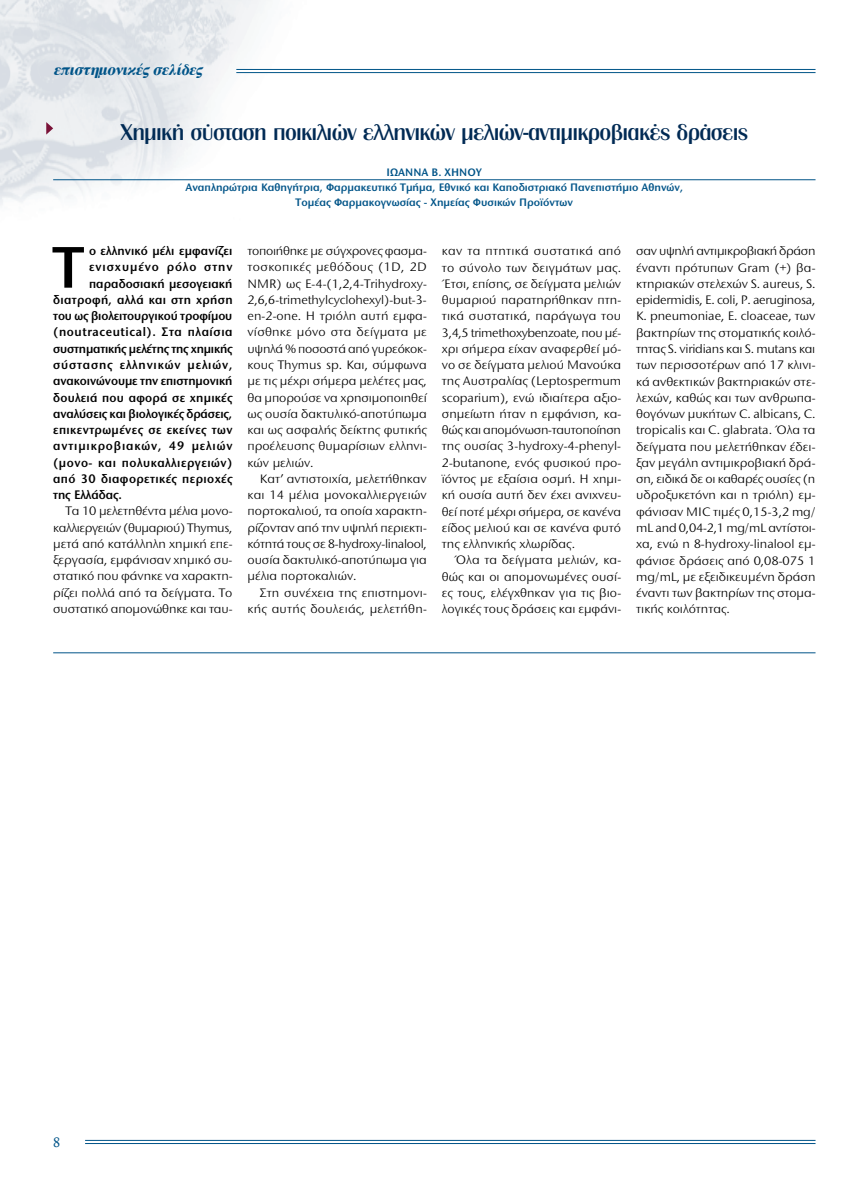
<style>
.page{position:relative;width:851px;height:1188px;background:#fff}
.page>*{position:absolute;margin:0;border:0;box-sizing:border-box;transform-origin:0 0}
.t1{font:600 60.75px "Stone Sans ITC Hel";color:#000;scale:.95 1}
.t2{font:23.75px "Britannic Greek";letter-spacing:-.03em;color:#002a54;scale:1.05 1}
.t3{font:italic 700 16.25px "Gr Times";color:#005488}
.t4{font:600 12.88px "Stone Sans ITC Hel";letter-spacing:.02em;color:#000;scale:.95 1}
.t5{font:600 12.88px "Stone Sans ITC Hel";letter-spacing:-.005em;color:#000;scale:.95 1}
.t6{font:600 12.88px "Stone Sans ITC Hel";letter-spacing:-.01em;color:#000;scale:.95 1}
.t7{font:600 12.88px "Stone Sans ITC Hel";letter-spacing:-.015em;color:#000;scale:.95 1}
.t8{font:600 12.88px "Stone Sans ITC Hel";letter-spacing:.05em;color:#000;scale:.95 1}
.t9{font:600 12.88px "Stone Sans ITC Hel";letter-spacing:.04em;color:#000;scale:.95 1}
.t10{font:600 12.88px "Stone Sans ITC Hel";letter-spacing:.065em;color:#000;scale:.95 1}
.t11{font:600 12.88px "Stone Sans ITC Hel";letter-spacing:.07em;color:#000;scale:.95 1}
.t12{font:600 12.88px "Stone Sans ITC Hel";letter-spacing:.08em;color:#000;scale:.95 1}
.t13{font:600 12.88px "Stone Sans ITC Hel";color:#000;scale:.95 1}
.t14{font:12.75px/16.2px "Stone Sans ITC Hel";color:#000;text-align:justify}
.t15{font:600 11.25px/15px "Stone Sans ITC Hel";color:#005488;text-align:center}
</style>
<div class="page">
<svg style="left:85px;top:1140px;width:730px;height:1px"></svg>
<hr style="left:85px;top:1139px;width:730px;height:1px;background:#005488">
<hr style="left:85px;top:1142px;width:730px;height:1px;background:#005488">
<img style="left:0;top:0;width:334px;height:206px">
<hr style="left:236px;top:69px;width:579px;height:4px;background:#fff">
<hr style="left:236px;top:69px;width:579px;height:1px;background:#005488">
<hr style="left:236px;top:72px;width:579px;height:1px;background:#005488">
<hr style="left:53px;top:179px;width:762px;height:1px;background:#005488">
<hr style="left:53px;top:652px;width:762px;height:1px;background:#005488">
<svg style="left:46px;top:122px;width:7px;height:12px"></svg>
<p class="t3" style="left:53px;top:61px;width:154px">επιστημονικέςσελίδες</p>
<h2 class="t2" style="left:120px;top:120px;width:599px">Χημική σύσταση ποικιλιών ελληνικών μελιών-αντιμικροβιακές δράσεις</h2>
<p class="t15" style="left:185px;top:165px;width:499px">ΙΩΑΝΝΑ B. ΧΗΝΟΥ<br>Αναπληρώτρια Καθηγήτρια, Φαρμακευτικό Τμήμα, Εθνικό και Καποδιστριακό Πανεπιστήμιο Αθηνών,<br>Τομέας Φαρμακογνωσίας - Χημείας Φυσικών Προϊόντων</p>
<h1 class="t1" style="left:53px;top:232px;width:33px">Τ</h1>
<p class="t4" style="left:89px;top:243px;width:152px">ο ελληνικό μέλι εμφανίζει</p>
<p class="t12" style="left:89px;top:259px;width:152px">ενισχυμένο ρόλο στην</p>
<p class="t4" style="left:89px;top:276px;width:152px">παραδοσιακή μεσογειακή</p>
<p class="t4" style="left:53px;top:292px;width:190px">διατροφή, αλλά και στη χρήση</p>
<p class="t5" style="left:53px;top:308px;width:190px">του ως βιολειτουργικού τροφίμου</p>
<p class="t8" style="left:53px;top:324px;width:190px">(noutraceutical). Στα πλαίσια</p>
<p class="t7" style="left:53px;top:341px;width:190px">συστηματικής μελέτης της χημικής</p>
<p class="t10" style="left:53px;top:357px;width:190px">σύστασης ελληνικών μελιών,</p>
<p class="t5" style="left:53px;top:373px;width:190px">ανακοινώνουμε την επιστημονική</p>
<p class="t4" style="left:53px;top:389px;width:190px">δουλειά που αφορά σε χημικές</p>
<p class="t6" style="left:53px;top:406px;width:190px">αναλύσεις και βιολογικές δράσεις,</p>
<p class="t4" style="left:53px;top:422px;width:190px">επικεντρωμένες σε εκείνες των</p>
<p class="t11" style="left:53px;top:438px;width:190px">αντιμικροβιακών, 49 μελιών</p>
<p class="t9" style="left:53px;top:454px;width:190px">(μονο- και πολυκαλλιεργειών)</p>
<p class="t4" style="left:53px;top:471px;width:190px">από 30 διαφορετικές περιοχές</p>
<p class="t13" style="left:53px;top:487px;width:74px">της Ελλάδας.</p>
<p class="t14" style="left:53px;top:503px;width:181px;text-indent:12px">Tα 10 μελετηθέντα μέλια μονο&shy;καλλιεργειών (θυμαριού) Thymus, μετά από κατάλληλη χημική επε&shy;ξεργασία, εμφάνισαν χημικό συ&shy;στατικό που φάνηκε να χαρακτη&shy;ρίζει πολλά από τα δείγματα. Το συστατικό απομονώθηκε και ταυ-</p>
<p class="t14" style="left:247px;top:243px;width:181px">τοποιήθηκε με σύγχρονες φασμα&shy;τοσκοπικές μεθόδους (1D, 2D NMR) ως E-4-(1,2,4-Trihydroxy-2,6,6-trimethylcyclohexyl)-but-3- en-2-one. Η τριόλη αυτή εμφα&shy;νίσθηκε μόνο στα δείγματα με υψηλά % ποσοστά από γυρεόκοκ&shy;κους Thymus sp. Και, σύμφωνα με τις μέχρι σήμερα μελέτες μας, θα μπορούσε να χρησιμοποιηθεί ως ουσία δακτυλικό-αποτύπωμα και ως ασφαλής δείκτης φυτικής προέλευσης θυμαρίσιων ελληνι&shy;κών μελιών.</p>
<p class="t14" style="left:247px;top:470px;width:181px;text-indent:12px">Κατ’ αντιστοιχία, μελετήθηκαν και 14 μέλια μονοκαλλιεργειών πορτοκαλιού, τα οποία χαρακτη&shy;ρίζονταν από την υψηλή περιεκτι&shy;κότητά τους σε 8-hydroxy-linalool, ουσία δακτυλικό-αποτύπωμα για μέλια πορτοκαλιών.</p>
<p class="t14" style="left:247px;top:584px;width:181px;text-align:right">Στη συνέχεια της επιστημονι&shy;κής αυτής δουλειάς, μελετήθη-</p>
<p class="t14" style="left:442px;top:243px;width:181px">καν τα πτητικά συστατικά από το σύνολο των δειγμάτων μας.<br>Έτσι, επίσης, σε δείγματα μελιών θυμαριού παρατηρήθηκαν πτη&shy;τικά συστατικά, παράγωγα του 3,4,5 trimethoxybenzoate, που μέ&shy;χρι σήμερα είχαν αναφερθεί μό&shy;νο σε δείγματα μελιού Μανούκα της Αυστραλίας (Leptospermum scoparium), ενώ ιδιαίτερα αξιο&shy;σημείωτη ήταν η εμφάνιση, κα&shy;θώς και απομόνωση-ταυτοποίηση της ουσίας 3-hydroxy-4-phenyl-2-butanone, ενός φυσικού προ&shy;ϊόντος με εξαίσια οσμή. Η χημι&shy;κή ουσία αυτή δεν έχει ανιχνευ&shy;θεί ποτέ μέχρι σήμερα, σε κανένα είδος μελιού και σε κανένα φυτό της ελληνικής χλωρίδας.</p>
<p class="t14" style="left:442px;top:552px;width:181px;text-indent:12px">Όλα τα δείγματα μελιών, κα&shy;θώς και οι απομονωμένες ουσί&shy;ες τους, ελέγχθηκαν για τις βιο&shy;λογικές τους δράσεις και εμφάνι-</p>
<p class="t14" style="left:636px;top:243px;width:181px">σαν υψηλή αντιμικροβιακή δράση έναντι πρότυπων Gram (+) βα&shy;κτηριακών στελεχών S. aureus, S. epidermidis, E. coli, P. aeruginosa, K. pneumoniae, E. cloaceae, των βακτηρίων της στοματικής κοιλό&shy;τητας S. viridians και S. mutans και των περισσοτέρων από 17 κλινι&shy;κά ανθεκτικών βακτηριακών στε&shy;λεχών, καθώς και των ανθρωπα&shy;θογόνων μυκήτων C. albicans, C. tropicalis και C. glabrata. Όλα τα δείγματα που μελετήθηκαν έδει&shy;ξαν μεγάλη αντιμικροβιακή δρά&shy;ση, ειδικά δε οι καθαρές ουσίες (η υδρoξυκετόνη και η τριόλη) εμ&shy;φάνισαν ΜΙC τιμές 0,15-3,2 mg/ mL and 0,04-2,1 mg/mL αντίστοι&shy;χα, ενώ η 8-hydroxy-linalool εμ&shy;φάνισε δράσεις από 0,08-075 1 mg/mL, με εξειδικευμένη δράση έναντι των βακτηρίων της στομα&shy;τικής κοιλότητας.</p>
</div>
